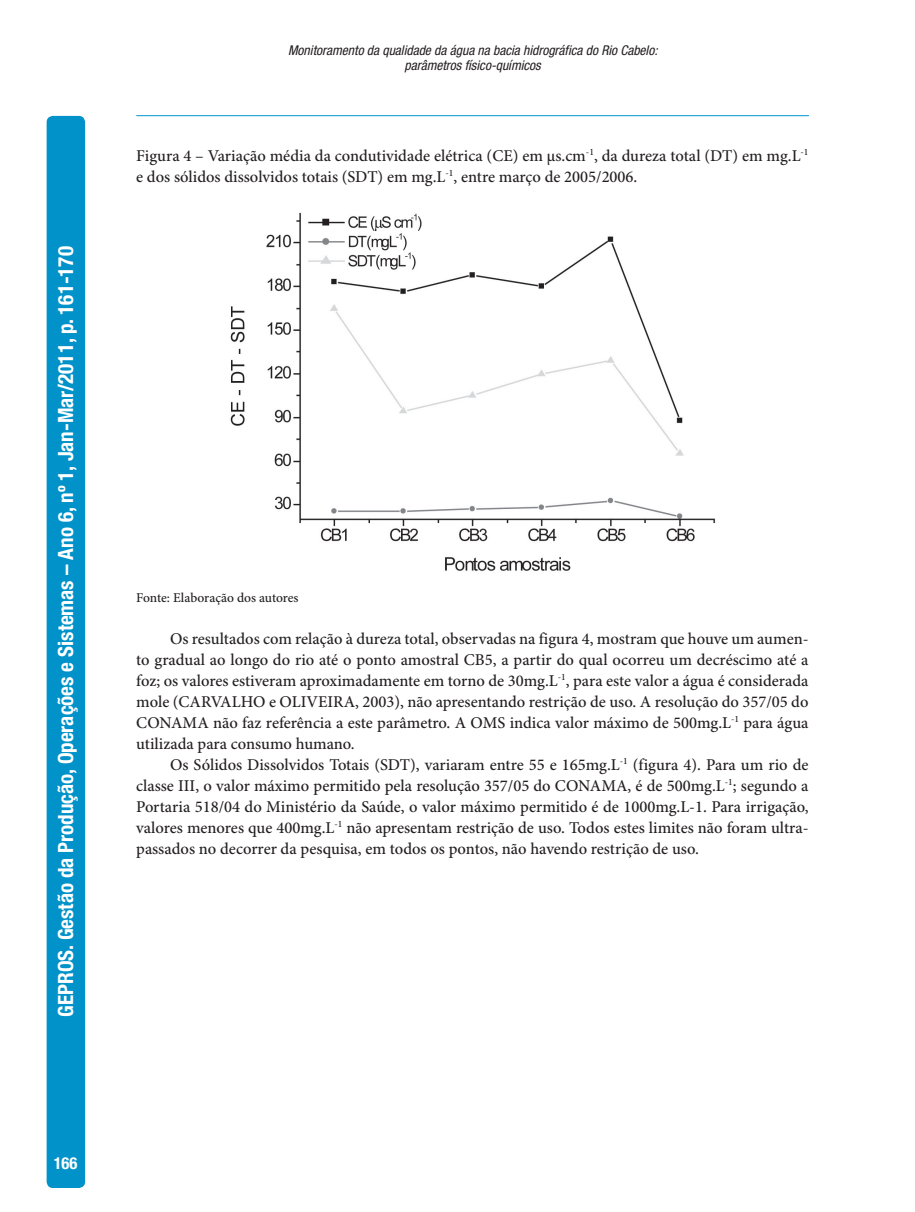
<style>
.page{position:relative;width:915px;height:1212px;background:#fff}
.page>*{position:absolute;margin:0;border:0;box-sizing:border-box;transform-origin:0 0}
.t1{font:700 condensed 21px "Helvetica Neue LT Std";color:#fff}
.t2{font:500 16.5px/21px "Minion Pro";color:#231f20;text-align:justify}
.t3{font:700 condensed 16.5px "Helvetica Neue LT Std";color:#fff}
.t4{font:italic condensed 13.5px/15px "Helvetica Neue LT Std";color:#231f20;text-align:center}
.t5{font:500 13.5px "Minion Pro";letter-spacing:-.005em;color:#231f20}
</style>
<div class="page">
<div style="left:47px;top:116px;width:38px;height:1072px;background:#0092c8"></div>
<hr style="left:137px;top:115px;width:671px;height:1px;background:#0092c8">
<img style="left:230px;top:212px;width:486px;height:359px">
<p class="t1" style="left:53px;top:1016px;width:772px;rotate:-90deg">GEPROS. Gestão da Produção, Operações e Sistemas – Ano 6, nº 1, Jan-Mar/2011, p. 161-170</p>
<p class="t3" style="left:54px;top:1153px;width:25px">166</p>
<p class="t4" style="left:288px;top:43px;width:371px">Monitoramento da qualidade da água na bacia hidrográfica do Rio Cabelo: parâmetros físico-químicos</p>
<p class="t2" style="left:136px;top:146px;width:673px">Figura 4 – Variação média da condutividade elétrica (CE) em µs.cm<sup>-1</sup>, da dureza total (DT) em mg.L<sup>-1 </sup>e dos sólidos dissolvidos totais (SDT) em mg.L<sup>-1</sup>, entre março de 2005/2006.</p>
<p class="t5" style="left:136px;top:589px;width:164px">Fonte: Elaboração dos autores</p>
<p class="t2" style="left:136px;top:629px;width:673px;text-indent:34px">Os resultados com relação à dureza total, observadas na figura 4, mostram que houve um aumen&shy;to gradual ao longo do rio até o ponto amostral CB5, a partir do qual ocorreu um decréscimo até a foz; os valores estiveram aproximadamente em torno de 30mg.L<sup>-1</sup>, para este valor a água é considerada mole (CARVALHO e OLIVEIRA, 2003), não apresentando restrição de uso. A resolução do 357/05 do CONAMA não faz referência a este parâmetro. A OMS indica valor máximo de 500mg.L<sup>-1</sup> para água utilizada para consumo humano.</p>
<p class="t2" style="left:136px;top:755px;width:673px;text-indent:34px">Os Sólidos Dissolvidos Totais (SDT), variaram entre 55 e 165mg.L<sup>-1</sup> (figura 4). Para um rio de classe III, o valor máximo permitido pela resolução 357/05 do CONAMA, é de 500mg.L<sup>-1</sup>; segundo a Portaria 518/04 do Ministério da Saúde, o valor máximo permitido é de 1000mg.L-1. Para irrigação, valores menores que 400mg.L<sup>-1</sup> não apresentam restrição de uso. Todos estes limites não foram ultra&shy;passados no decorrer da pesquisa, em todos os pontos, não havendo restrição de uso.</p>
</div>
